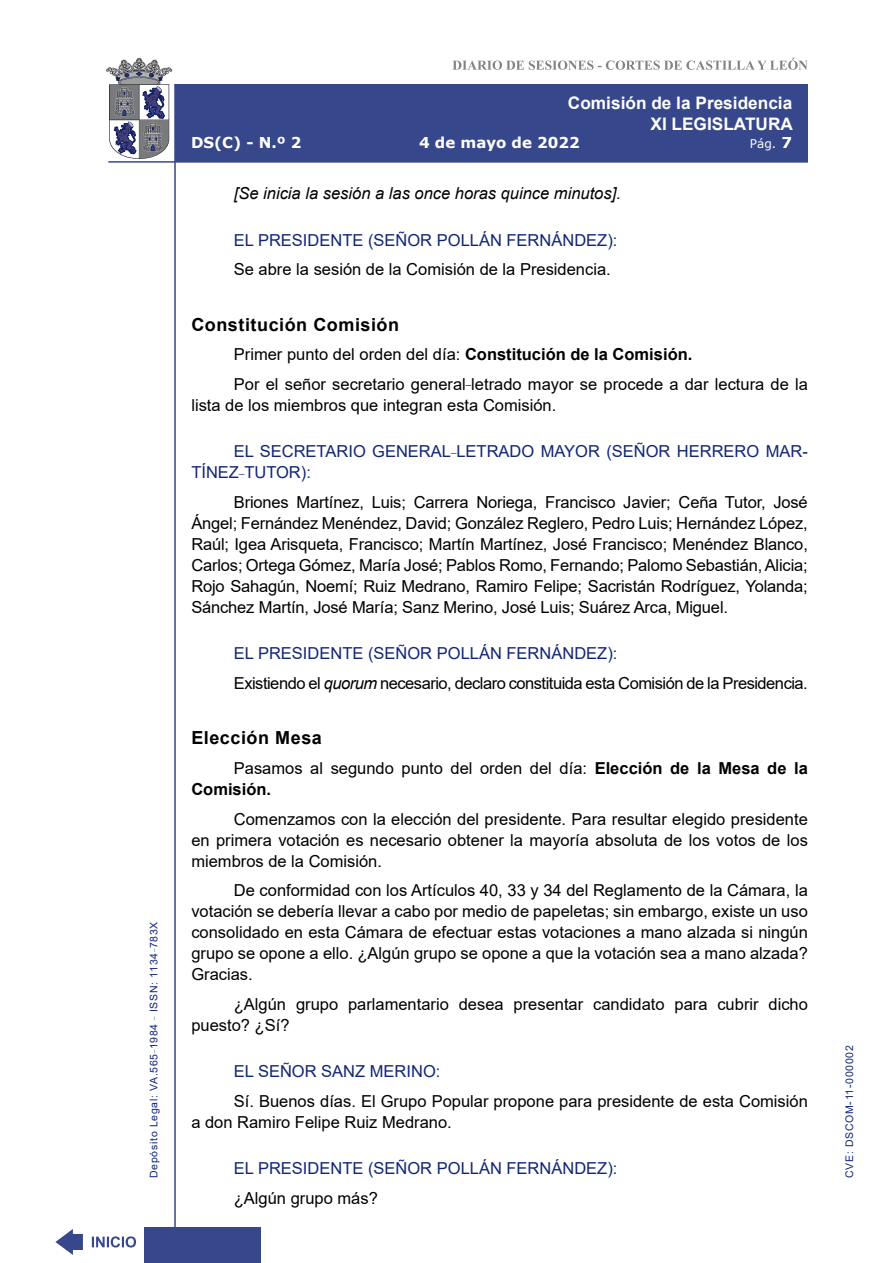
<style>
.page{position:relative;width:893px;height:1263px;background:#fff}
.page>*{position:absolute;margin:0;border:0;box-sizing:border-box;transform-origin:0 0}
.MarcadorPrimerNivel{font:700 18px "Arial";letter-spacing:.03em;color:#000}
.t1{font:700 17.25px/20.7px "Arial";color:#fff;text-align:right}
.t2{font:16.5px/21px "Arial";color:#000}
.Orador{font:16.5px/21px "Arial";color:#122678}
.t3{font:16.5px "Arial";letter-spacing:-.03em;color:#000}
.t4{font:italic 16.5px "Arial";color:#000}
.t5{font:700 15px "Verdana";color:#fff}
.t6{font:12px "Verdana";color:#fff}
.t7{font:10.5px "Arial";letter-spacing:.065em;color:#122678}
.s1{font-weight:700;font-size:15px}
.s2{font-weight:700}
.s3{font-style:italic}
</style>
<div class="page">
<svg style="left:452px;top:58px;width:356px;height:12px"></svg>
<hr style="left:174px;top:84px;width:2px;height:1179px;background:#36478c">
<div style="left:144px;top:1227px;width:117px;height:36px;background:#36478c"></div>
<div style="left:175px;top:84px;width:633px;height:78px;background:#36478c"></div>
<hr style="left:108px;top:161px;width:700px;height:2px;background:#36478c">
<svg style="left:92px;top:1236px;width:44px;height:11px"></svg>
<svg style="left:55px;top:1229px;width:28px;height:26px"></svg>
<svg style="left:106px;top:58px;width:66px;height:101px"></svg>
<p class="t7" style="left:146px;top:1178px;width:258px;rotate:-90deg">Depósito Legal: VA.565<sup>_</sup>1984 <sup>_</sup> ISSN: 1134<sup>_</sup>783X</p>
<p class="t1" style="left:568px;top:93px;width:226px">Comisión de la Presidencia<br>XI LEGISLATURA</p>
<p class="t5" style="left:191px;top:132px;width:112px">DS(C) - N.º 2</p>
<p class="t5" style="left:419px;top:132px;width:162px">4 de mayo de 2022</p>
<p class="t6" style="left:750px;top:135px;width:44px">Pág. <span class="s1">7</span></p>
<p class="t4" style="left:234px;top:183px;width:389px">[Se inicia la sesión a las once horas quince minutos].</p>
<p class="Orador" style="left:234px;top:229px;width:385px">EL PRESIDENTE (SEÑOR POLLÁN FERNÁNDEZ):</p>
<p class="t2" style="left:234px;top:259px;width:378px">Se abre la sesión de la Comisión de la Presidencia.</p>
<p class="MarcadorPrimerNivel" style="left:191px;top:312px;width:209px">Constitución Comisión</p>
<p class="t2" style="left:234px;top:344px;width:460px">Primer punto del orden del día: <span class="s2">Constitución de la Comisión.</span></p>
<p class="t2" style="left:191px;top:373px;width:618px;text-indent:43px">Por el señor secretario general<sup>_</sup>letrado mayor se procede a dar lectura de la lista de los miembros que integran esta Comisión.</p>
<p class="Orador" style="left:191px;top:441px;width:618px;text-indent:43px">EL SECRETARIO GENERAL<sup>_</sup>LETRADO MAYOR (SEÑOR HERRERO MAR-<br>TÍNEZ<sup>_</sup>TUTOR):</p>
<p class="t2" style="left:191px;top:491px;width:618px;text-align:justify;text-indent:43px">Briones Martínez, Luis; Carrera Noriega, Francisco Javier; Ceña Tutor, José Ángel; Fernández Menéndez, David; González Reglero, Pedro Luis; Hernández López, Raúl; Igea Arisqueta, Francisco; Martín Martínez, José Francisco; Menéndez Blanco, Carlos; Ortega Gómez, María José; Pablos Romo, Fernando; Palomo Sebastián, Alicia; Rojo Sahagún, Noemí; Ruiz Medrano, Ramiro Felipe; Sacristán Rodríguez, Yolanda; Sánchez Martín, José María; Sanz Merino, José Luis; Suárez Arca, Miguel.</p>
<p class="Orador" style="left:234px;top:643px;width:385px">EL PRESIDENTE (SEÑOR POLLÁN FERNÁNDEZ):</p>
<p class="t3" style="left:234px;top:672px;width:575px">Existiendo el <span class="s3">quorum</span> necesario, declaro constituida esta Comisión de la Presidencia.</p>
<p class="MarcadorPrimerNivel" style="left:191px;top:725px;width:132px">Elección Mesa</p>
<p class="t2" style="left:191px;top:757px;width:618px;text-indent:43px">Pasamos al segundo punto del orden del día: <span class="s2">Elección de la Mesa de la<br>Comisión.</span></p>
<p class="t2" style="left:191px;top:808px;width:618px;text-align:justify;text-indent:43px">Comenzamos con la elección del presidente. Para resultar elegido presidente en primera votación es necesario obtener la mayoría absoluta de los votos de los miembros de la Comisión.</p>
<p class="t2" style="left:191px;top:879px;width:618px;text-align:justify;text-indent:43px">De conformidad con los Artículos 40, 33 y 34 del Reglamento de la Cámara, la votación se debería llevar a cabo por medio de papeletas; sin embargo, existe un uso consolidado en esta Cámara de efectuar estas votaciones a mano alzada si ningún grupo se opone a ello. ¿Algún grupo se opone a que la votación sea a mano alzada?<br>Gracias.</p>
<p class="t2" style="left:191px;top:993px;width:618px;text-indent:43px">¿Algún grupo parlamentario desea presentar candidato para cubrir dicho puesto? ¿Sí?</p>
<p class="Orador" style="left:234px;top:1061px;width:208px">EL SEÑOR SANZ MERINO:</p>
<p class="t2" style="left:191px;top:1090px;width:618px;text-indent:43px">Sí. Buenos días. El Grupo Popular propone para presidente de esta Comisión a don Ramiro Felipe Ruiz Medrano.</p>
<p class="Orador" style="left:234px;top:1158px;width:385px">EL PRESIDENTE (SEÑOR POLLÁN FERNÁNDEZ):</p>
<p class="t2" style="left:234px;top:1187px;width:145px">¿Algún grupo más?</p>
<p class="t7" style="left:842px;top:1178px;width:134px;rotate:-90deg">CVE: DSCOM-11-000002</p>
</div>
